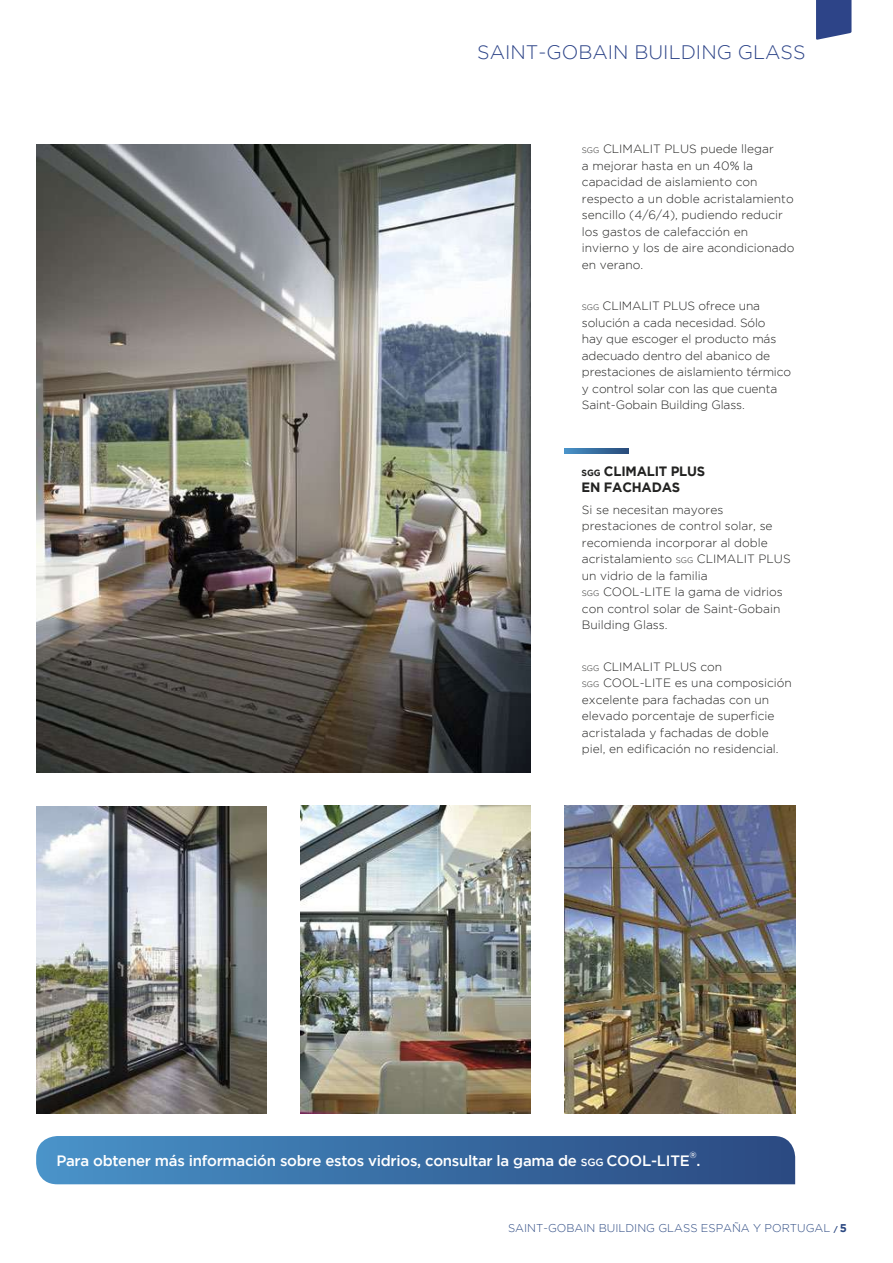
<style>
.page{position:relative;width:893px;height:1263px;background:#fff}
.page>*{position:absolute;margin:0;border:0;box-sizing:border-box;transform-origin:0 0}
.t1{font:300 19.5px "Gotham";color:#2d4488}
.t2{font:500 15px "Gotham";letter-spacing:-.02em;color:#fff}
.t3{font:700 13.5px/16.2px "Gotham";letter-spacing:-.015em;color:#222221}
.t4{font:300 12px/16.5px "Gotham";color:#222221}
.t5{font:300 11.25px "Gotham";color:#2b4881}
.t6{font:500 8.7px "Gotham";color:#fff}
.s1{font-size:7.95px}
.s2{font-size:9px}
.s3{font-size:10.5px}
.s4{font-weight:700;font-size:7.5px}
.s5{font-weight:700}
</style>
<div class="page">
<svg style="left:816px;top:0;width:35px;height:40px"></svg>
<img style="left:36px;top:806px;width:230px;height:307px">
<svg style="left:36px;top:1136px;width:759px;height:48px;background:#3a6ea4"></svg>
<img style="left:36px;top:145px;width:495px;height:627px">
<img style="left:300px;top:805px;width:231px;height:308px">
<img style="left:565px;top:805px;width:230px;height:308px">
<svg style="left:565px;top:448px;width:63px;height:5px"></svg>
<h1 class="t1" style="left:477px;top:42px;width:330px">SAINT-GOBAIN BUILDING GLASS</h1>
<p class="t4" style="left:582px;top:141px;width:214px"><span class="s1">SGG</span> CLIMALIT PLUS puede llegar<br>a mejorar hasta en un 40% la capacidad de aislamiento con respecto a un doble acristalamiento sencillo (4/6/4), pudiendo reducir los gastos de calefacción en invierno y los de aire acondicionado en verano.</p>
<p class="t4" style="left:582px;top:298px;width:211px"><span class="s1">SGG</span> CLIMALIT PLUS ofrece una solución a cada necesidad. Sólo<br>hay que escoger el producto más adecuado dentro del abanico de prestaciones de aislamiento térmico y control solar con las que cuenta<br>Saint-Gobain Building Glass.</p>
<p class="t3" style="left:582px;top:463px;width:125px"><span class="s2">SGG</span> CLIMALIT PLUS<br>EN FACHADAS</p>
<p class="t4" style="left:582px;top:501px;width:210px">Si se necesitan mayores prestaciones de control solar, se recomienda incorporar al doble acristalamiento <span class="s1">SGG</span> CLIMALIT PLUS un vidrio de la familia<br><span class="s1">SGG</span> COOL-LITE la gama de vidrios con control solar de Saint-Gobain<br>Building Glass.</p>
<p class="t4" style="left:582px;top:658px;width:212px"><span class="s1">SGG</span> CLIMALIT PLUS con<br><span class="s1">SGG</span> COOL-LITE es una composición excelente para fachadas con un elevado porcentaje de superficie acristalada y fachadas de doble piel, en edificación no residencial.</p>
<p class="t2" style="left:56px;top:1152px;width:635px">Para obtener más información sobre estos vidrios, consultar la gama de <span class="s3">SGG</span> COOL-LITE</p>
<p class="t6" style="left:689px;top:1150px;width:9px">®</p>
<p class="t2" style="left:697px;top:1152px;width:6px">.</p>
<p class="t5" style="left:508px;top:1222px;width:340px">SAINT-GOBAIN BUILDING GLASS ESPAÑA Y PORTUGAL <span class="s4">/</span> <span class="s5">5</span></p>
</div>
